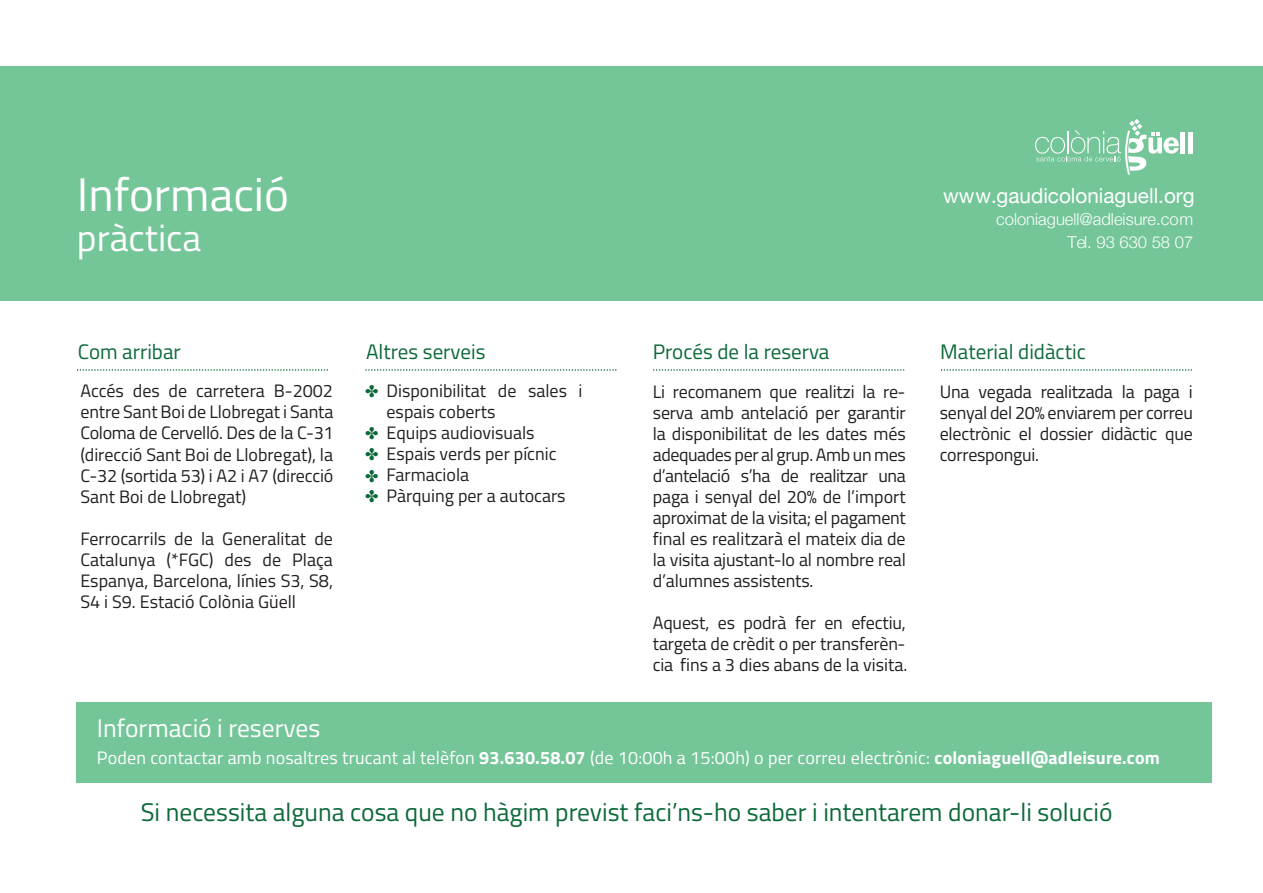
<style>
.page{position:relative;width:1263px;height:893px;background:#fff}
.page>*{position:absolute;margin:0;border:0;box-sizing:border-box;transform-origin:0 0}
.t1{font:47.1px "Titillium Web";color:#fff}
.t2{font:37.5px "Titillium Web";color:#fff}
.t3{font:25.5px "Titillium Web";color:#0c6939}
.t4{font:25.5px "Titillium Web";color:#fff}
.t5{font:21px "Titillium Web";color:#0c6939}
.t6{font:20.7px "Helvetica Neue";color:#fff}
.t7{font:18px/21px "Titillium Web";color:#231f20;text-align:justify}
.t8{font:18px "Titillium Web";letter-spacing:.01em;color:#fff}
.t9{font:300 16.5px/22.8px "Helvetica Neue";color:#fff;text-align:right}
.s1{color:#0c6939}
.s2{font-weight:700}
</style>
<div class="page">
<div style="left:0;top:66px;width:1263px;height:234px;background:#74c699"></div>
<div style="left:76px;top:702px;width:1136px;height:80px;background:#74c699"></div>
<svg style="left:77px;top:369px;width:251px;height:2px"></svg>
<svg style="left:365px;top:369px;width:252px;height:2px"></svg>
<svg style="left:653px;top:369px;width:251px;height:2px"></svg>
<svg style="left:941px;top:369px;width:251px;height:2px"></svg>
<div style="left:1180px;top:132px;width:5px;height:21px;background:#fff"></div>
<hr style="left:1188px;top:132px;width:4px;height:21px;background:#fff">
<svg style="left:1035px;top:119px;width:144px;height:56px"></svg>
<h1 class="t1" style="left:77px;top:160px;width:214px">Informació</h1>
<h2 class="t2" style="left:77px;top:210px;width:126px">pràctica</h2>
<p class="t6" style="left:943px;top:180px;width:253px">www.gaudicoloniaguell.org</p>
<p class="t9" style="left:996px;top:207px;width:199px">coloniaguell@adleisure.com<br>Tel. 93 630 58 07</p>
<p class="t5" style="left:78px;top:336px;width:104px">Com arribar</p>
<p class="t5" style="left:366px;top:336px;width:121px">Altres serveis</p>
<p class="t5" style="left:653px;top:336px;width:178px">Procés de la reserva</p>
<p class="t5" style="left:940px;top:336px;width:147px">Material didàctic</p>
<p class="t7" style="left:365px;top:380px;width:219px"><span class="s1">✤</span> Disponibilitat de sales i</p>
<p class="t7" style="left:387px;top:401px;width:110px">espais coberts</p>
<p class="t7" style="left:365px;top:422px;width:171px"><span class="s1">✤</span> Equips audiovisuals</p>
<p class="t7" style="left:365px;top:443px;width:193px"><span class="s1">✤</span> Espais verds per pícnic</p>
<p class="t7" style="left:365px;top:464px;width:105px"><span class="s1">✤</span> Farmaciola</p>
<p class="t7" style="left:365px;top:485px;width:202px"><span class="s1">✤</span> Pàrquing per a autocars</p>
<p class="t7" style="left:80px;top:380px;width:255px">Accés des de carretera B-2002 entre Sant Boi de Llobregat i Santa Coloma de Cervelló. Des de la C-31 (direcció Sant Boi de Llobregat), la C-32 (sortida 53) i A2 i A7 (direcció Sant Boi de Llobregat)</p>
<p class="t7" style="left:80px;top:527px;width:254px">Ferrocarrils de la Generalitat de Catalunya (*FGC) des de Plaça Espanya, Barcelona, línies S3, S8, S4 i S9. Estació Colònia Güell</p>
<p class="t7" style="left:940px;top:380px;width:255px">Una vegada realitzada la paga i senyal del 20% enviarem per correu electrònic el dossier didàctic que correspongui.</p>
<p class="t7" style="left:653px;top:380px;width:255px">Li recomanem que realitzi la re&shy;serva amb antelació per garantir la disponibilitat de les dates més adequades per al grup. Amb un mes d’antelació s’ha de realitzar una paga i senyal del 20% de l’import aproximat de la visita; el pagament final es realitzarà el mateix dia de la visita ajustant-lo al nombre real d’alumnes assistents.</p>
<p class="t7" style="left:653px;top:611px;width:256px">Aquest, es podrà fer en efectiu, targeta de crèdit o per transferèn&shy;cia fins a 3 dies abans de la visita.</p>
<h3 class="t4" style="left:97px;top:710px;width:225px">Informació i reserves</h3>
<p class="t8" style="left:97px;top:745px;width:1064px">Poden contactar amb nosaltres trucant al telèfon <span class="s2">93.630.58.07</span> (de 10:00h a 15:00h) o per correu electrònic: <span class="s2">coloniaguell@adleisure.com</span></p>
<h3 class="t3" style="left:141px;top:794px;width:973px">Si necessita alguna cosa que no hàgim previst faci’ns-ho saber i intentarem donar-li solució</h3>
</div>
